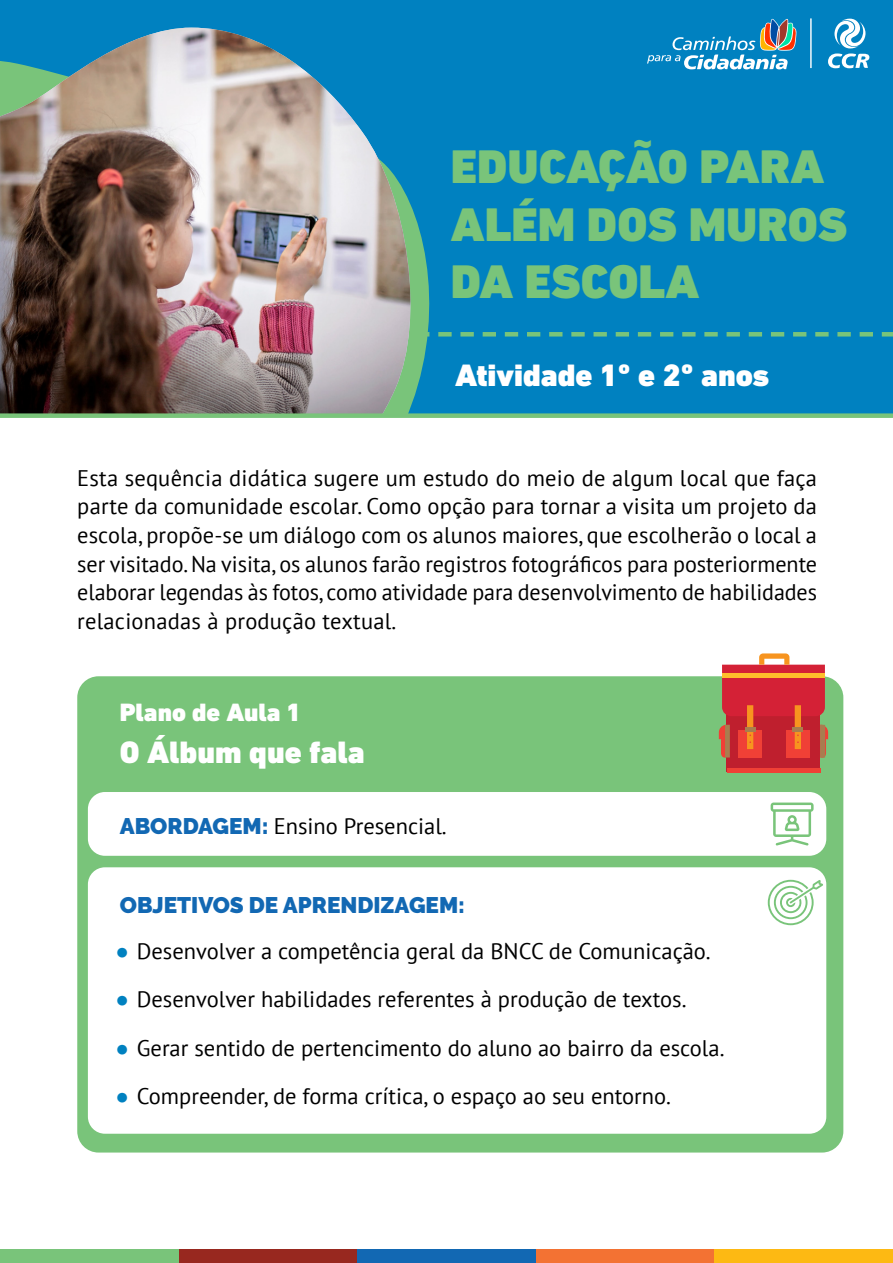
<style>
.page{position:relative;width:893px;height:1263px;background:#fff}
.page>*{position:absolute;margin:0;border:0;box-sizing:border-box;transform-origin:0 0}
.TITULOS{font:900 48px/57.6px "DIN Next LT Pro";color:#79c47a}
.TEXTO_ABERTURA{font:900 31.5px "DIN Next LT Pro";color:#fff}
.corpo_texto_grande{font:900 31.5px "DIN Next LT Pro";color:#fff}
.abertura_itens{font:900 25.5px "DIN Next LT Pro";color:#fff}
.corpo_texto_grande-2{font:22.5px/28.5px "PT Sans";color:#000;text-align:justify}
.abertura_itens-2{font:22.5px "PT Sans";color:#000}
.abertura_itens-3{font:900 22.5px "Raleway";color:#1268b3}
.s1{font-family:"Raleway";font-weight:900;color:#1268b3}
.s2{font-family:"Arial";color:#0081c0}
</style>
<div class="page">
<div style="left:536px;top:1249px;width:178px;height:14px;background:#f37233"></div>
<div style="left:357px;top:1249px;width:179px;height:14px;background:#1268b3"></div>
<div style="left:179px;top:1249px;width:178px;height:14px;background:#98281f"></div>
<div style="left:0;top:1249px;width:179px;height:14px;background:#79c47a"></div>
<div style="left:714px;top:1249px;width:179px;height:14px;background:#fdb913"></div>
<div style="left:0;top:0;width:893px;height:310px;background:#0081c0"></div>
<div style="left:0;top:289px;width:893px;height:145px;background:#0081c0"></div>
<svg style="left:447px;top:332px;width:446px;height:4px"></svg>
<svg style="left:412px;top:208px;width:14px;height:195px;fill:#79c47a"></svg>
<img style="left:0;top:28px;width:412px;height:385px">
<div style="left:0;top:416px;width:893px;height:144px;background:#fff"></div>
<div style="left:0;top:413px;width:893px;height:5px;background:#79c47a"></div>
<svg style="left:834px;top:19px;width:31px;height:29px"></svg>
<svg style="left:828px;top:54px;width:41px;height:14px"></svg>
<hr style="left:810px;top:18px;width:2px;height:50px;background:#fff">
<svg style="left:647px;top:19px;width:150px;height:50px"></svg>
<div style="left:77px;top:676px;width:766px;height:476px;background:#79c47a;border-radius:21px"></div>
<div style="left:88px;top:792px;width:738px;height:64px;background:#fff;border-radius:17px"></div>
<div style="left:88px;top:867px;width:738px;height:267px;background:#fff;border-radius:17px"></div>
<svg style="left:771px;top:802px;width:43px;height:44px"></svg>
<svg style="left:768px;top:880px;width:55px;height:45px"></svg>
<div style="left:727px;top:680px;width:93px;height:91px;background:#bf1f2e"></div>
<div style="left:727px;top:767px;width:93px;height:5px;background:#f04036"></div>
<svg style="left:719px;top:653px;width:109px;height:105px"></svg>
<p class="TITULOS" style="left:451px;top:138px;width:398px">EDUCAÇÃO PARA<br>ALÉM DOS MUROS<br>DA ESCOLA</p>
<p class="TEXTO_ABERTURA" style="left:455px;top:357px;width:316px">Atividade 1º e 2º anos</p>
<p class="corpo_texto_grande-2" style="left:77px;top:463px;width:741px">Esta sequência didática sugere um estudo do meio de algum local que faça parte da comunidade escolar. Como opção para tornar a visita um projeto da escola, propõe-se um diálogo com os alunos maiores, que escolherão o local a ser visitado. Na visita, os alunos farão registros fotográficos para posteriormente elaborar legendas às fotos, como atividade para desenvolvimento de habilidades relacionadas à produção textual.</p>
<p class="abertura_itens" style="left:120px;top:697px;width:183px">Plano de Aula 1</p>
<p class="corpo_texto_grande" style="left:120px;top:733px;width:246px">O Álbum que fala</p>
<p class="abertura_itens-2" style="left:120px;top:811px;width:328px"><span class="s1">ABORDAGEM:</span> Ensino Presencial.</p>
<p class="abertura_itens-3" style="left:120px;top:892px;width:347px">OBJETIVOS DE APRENDIZAGEM:</p>
<p class="corpo_texto_grande-2" style="left:116px;top:936px;width:597px"><span class="s2">●</span> Desenvolver a competência geral da BNCC de Comunicação.</p>
<p class="corpo_texto_grande-2" style="left:116px;top:985px;width:572px"><span class="s2">●</span> Desenvolver habilidades referentes à produção de textos.</p>
<p class="corpo_texto_grande-2" style="left:116px;top:1033px;width:610px"><span class="s2">●</span> Gerar sentido de pertencimento do aluno ao bairro da escola.</p>
<p class="corpo_texto_grande-2" style="left:116px;top:1082px;width:557px"><span class="s2">●</span> Compreender, de forma crítica, o espaço ao seu entorno.</p>
</div>
